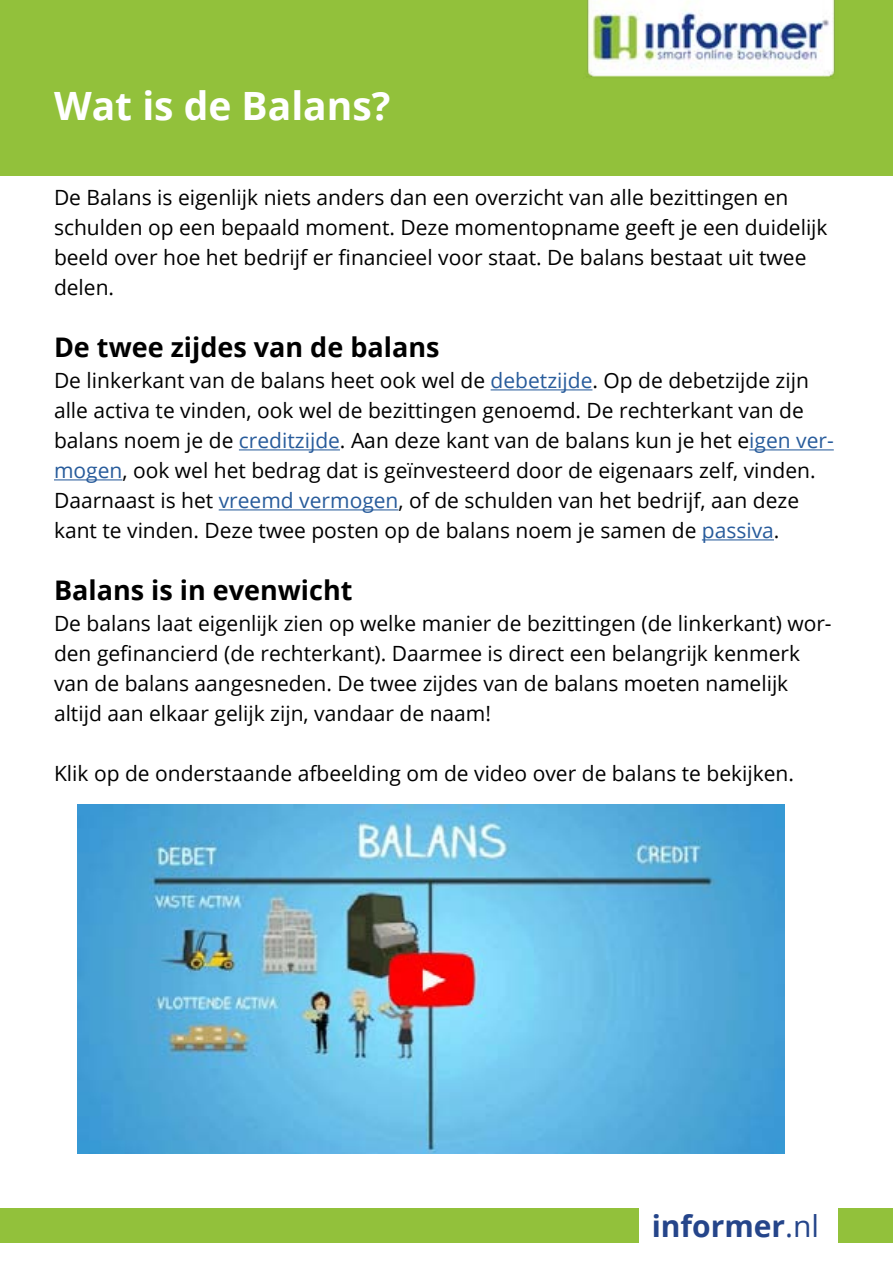
<style>
.page{position:relative;width:893px;height:1263px;background:#fff}
.page>*{position:absolute;margin:0;border:0;box-sizing:border-box;transform-origin:0 0}
.t1{font:700 39px "Open Sans";color:#fff}
.t2{font:700 30px "Open Sans";color:#25458a}
.t3{font:700 27px "Open Sans";color:#000}
.t4{font:21px/30px "Open Sans";color:#000}
.s1{color:#275b9b}
.s2{font-weight:400}
</style>
<div class="page">
<div style="left:0;top:0;width:893px;height:176px;background:#92c13b"></div>
<img style="left:586px;top:0;width:249px;height:77px">
<div style="left:0;top:1209px;width:893px;height:34px;background:#92c13b"></div>
<div style="left:640px;top:1202px;width:198px;height:49px;background:#fff"></div>
<hr style="left:491px;top:389px;width:101px;height:1px;background:#275b9b">
<hr style="left:239px;top:449px;width:101px;height:1px;background:#275b9b">
<hr style="left:749px;top:449px;width:85px;height:1px;background:#275b9b">
<hr style="left:54px;top:479px;width:68px;height:1px;background:#275b9b">
<hr style="left:219px;top:509px;width:179px;height:1px;background:#275b9b">
<hr style="left:702px;top:539px;width:72px;height:1px;background:#275b9b">
<img style="left:78px;top:804px;width:706px;height:349px">
<h1 class="t1" style="left:54px;top:78px;width:338px">Wat is de Balans?</h1>
<p class="t4" style="left:54px;top:182px;width:775px">De Balans is eigenlijk niets anders dan een overzicht van alle bezittingen en schulden op een bepaald moment. Deze momentopname geeft je een duidelijk beeld over hoe het bedrijf er financieel voor staat. De balans bestaat uit twee delen.</p>
<p class="t3" style="left:54px;top:328px;width:387px">De twee zijdes van de balans</p>
<p class="t4" style="left:54px;top:365px;width:781px">De linkerkant van de balans heet ook wel de <span class="s1">debetzijde</span>. Op de debetzijde zijn alle activa te vinden, ook wel de bezittingen genoemd. De rechterkant van de balans noem je de <span class="s1">creditzijde</span>. Aan deze kant van de balans kun je het e<span class="s1">igen ver&shy;mogen</span>, ook wel het bedrag dat is geïnvesteerd door de eigenaars zelf, vinden.<br>Daarnaast is het <span class="s1">vreemd vermogen</span>, of de schulden van het bedrijf, aan deze kant te vinden. Deze twee posten op de balans noem je samen de <span class="s1">passiva</span>.</p>
<p class="t3" style="left:54px;top:571px;width:300px">Balans is in evenwicht</p>
<p class="t4" style="left:54px;top:608px;width:779px">De balans laat eigenlijk zien op welke manier de bezittingen (de linkerkant) wor&shy;den gefinancierd (de rechterkant). Daarmee is direct een belangrijk kenmerk van de balans aangesneden. De twee zijdes van de balans moeten namelijk altijd aan elkaar gelijk zijn, vandaar de naam!</p>
<p class="t4" style="left:54px;top:758px;width:742px">Klik op de onderstaande afbeelding om de video over de balans te bekijken.</p>
<h2 class="t2" style="left:652px;top:1205px;width:169px">informer<span class="s2">.nl</span></h2>
</div>
